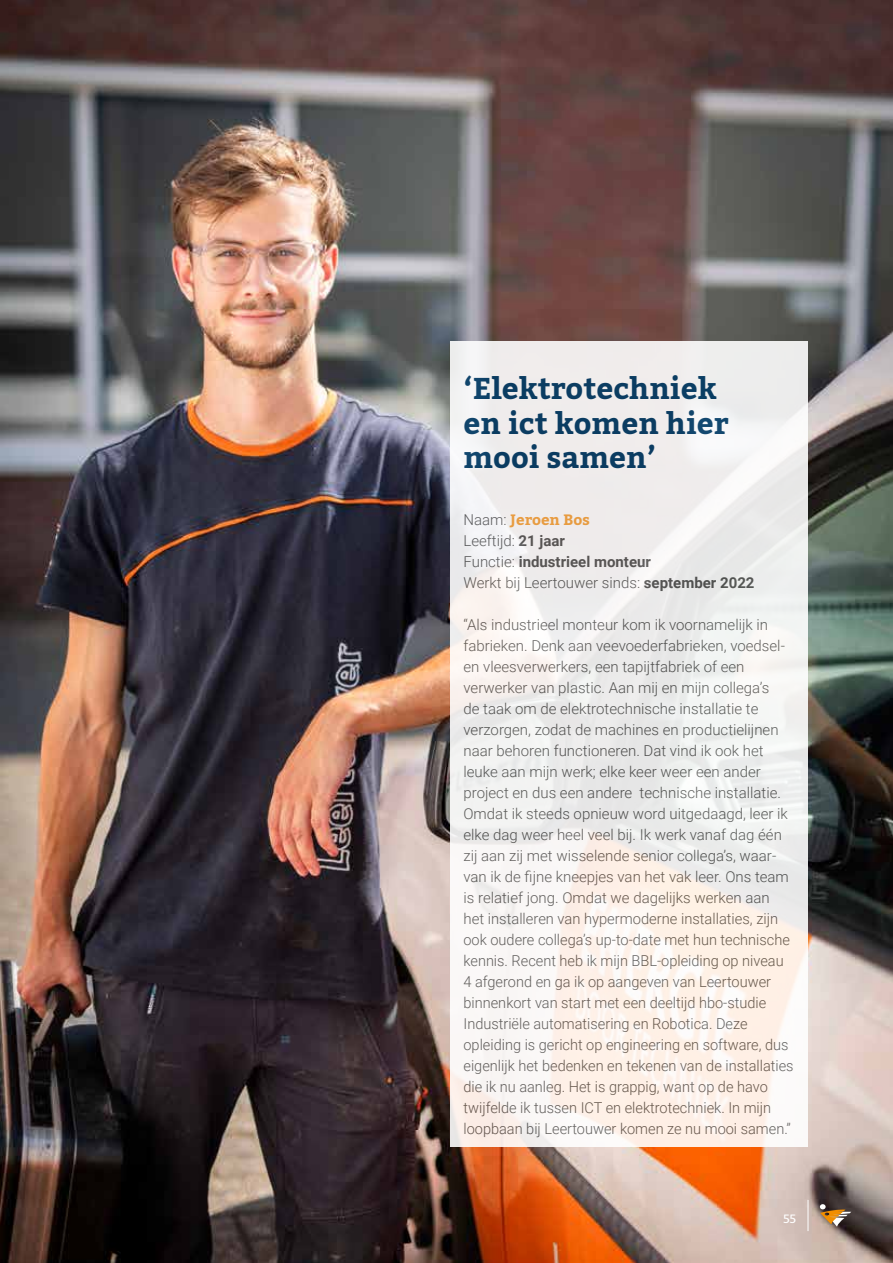
<style>
.page{position:relative;width:893px;height:1263px;background:#fff}
.page>*{position:absolute;margin:0;border:0;box-sizing:border-box;transform-origin:0 0}
.t1{font:700 30px/34.5px "Kadwa";color:#003b65}
.t2{font:300 15px/21px "Roboto";color:#575756}
.t3{font:700 15px "Kadwa";color:#f7a641}
.t4{font:12px "Kadwa";color:#fff}
.s1{font-family:"Roboto";font-weight:300;color:#575756}
.s2{font-weight:700}
</style>
<div class="page">
<img style="left:0;top:0;width:893px;height:1263px">
<div style="left:451px;top:341px;width:357px;height:806px;background:linear-gradient(to right,#f5f1f0,#f3f0ed)"></div>
<svg style="left:820px;top:1204px;width:31px;height:23px"></svg>
<hr style="left:808px;top:1200px;width:1px;height:31px;background:#fff">
<h1 class="t1" style="left:463px;top:371px;width:267px">‘Elektrotechniek en ict komen hier mooi samen’</h1>
<p class="t3" style="left:463px;top:511px;width:128px"><span class="s1">Naam:</span> Jeroen Bos</p>
<p class="t2" style="left:463px;top:530px;width:293px">Leeftijd: <span class="s2">21 jaar<br></span>Functie: <span class="s2">industrieel monteur<br></span>Werkt bij Leertouwer sinds: <span class="s2">september 2022</span></p>
<p class="t2" style="left:463px;top:614px;width:332px">“Als industrieel monteur kom ik voornamelijk in fabrieken. Denk aan veevoederfabrieken, voedsel&shy;en vleesverwerkers, een tapijtfabriek of een verwerker van plastic. Aan mij en mijn collega’s<br>de taak om de elektrotechnische installatie te verzorgen, zodat de machines en productielijnen naar behoren functioneren. Dat vind ik ook het leuke aan mijn werk; elke keer weer een ander project en dus een andere technische installatie.<br>Omdat ik steeds opnieuw word uitgedaagd, leer ik elke dag weer heel veel bij. Ik werk vanaf dag één zij aan zij met wisselende senior collega’s, waar&shy;van ik de fijne kneepjes van het vak leer. Ons team is relatief jong. Omdat we dagelijks werken aan het installeren van hypermoderne installaties, zijn ook oudere collega’s up-to-date met hun technische kennis. Recent heb ik mijn BBL-opleiding op niveau 4 afgerond en ga ik op aangeven van Leertouwer binnenkort van start met een deeltijd hbo-studie Industriële automatisering en Robotica. Deze opleiding is gericht op engineering en software, dus eigenlijk het bedenken en tekenen van de installaties die ik nu aanleg. Het is grappig, want op de havo twijfelde ik tussen ICT en elektrotechniek. In mijn loopbaan bij Leertouwer komen ze nu mooi samen.”</p>
<p class="t4" style="left:783px;top:1212px;width:14px">55</p>
</div>
